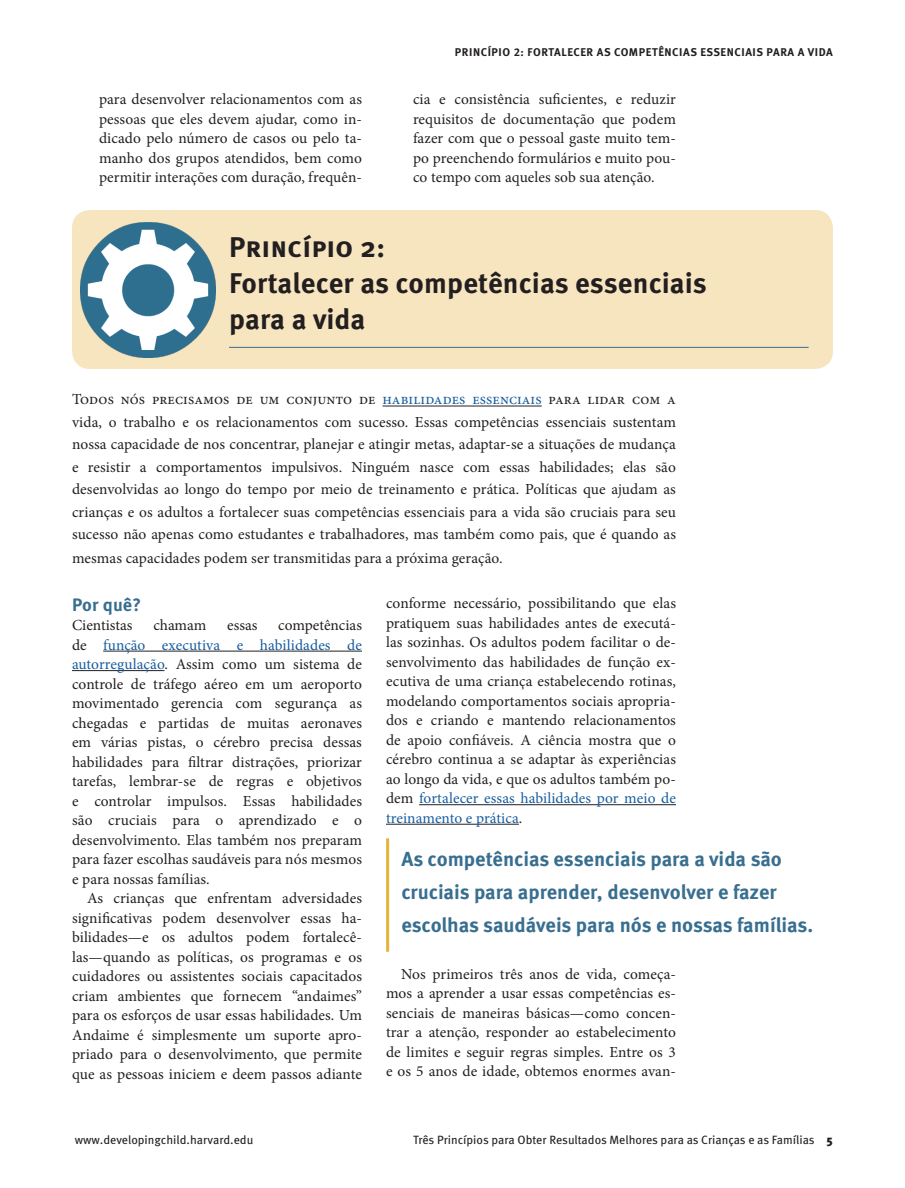
<style>
.page{position:relative;width:905px;height:1188px;background:#fff}
.page>*{position:absolute;margin:0;border:0;box-sizing:border-box;transform-origin:0 0}
.subhed_1{font:700 28.5px/36px "Meta OT";color:#231f20}
.pullquote_left{font:700 20.25px/33px "Meta OT";letter-spacing:-.005em;color:#386e8f}
.intro_text_no_indent{font:700 18px "Meta OT";color:#386e8f}
.intro_text_no_indent-2{font:15.3px/19.5px "Minion Pro";letter-spacing:.005em;color:#231f20;text-align:justify}
.sidebar1_text{font:12px "Meta OT";letter-spacing:-.005em;color:#231f20}
.header_right{font:700 11.25px "Meta OT";letter-spacing:.05em;color:#231f20}
.s1{color:#175d9e}
.s2{font-weight:900}
</style>
<div class="page">
<hr style="left:103px;top:651px;width:259px;height:1px;background:#231f20">
<hr style="left:72px;top:670px;width:92px;height:1px;background:#231f20">
<hr style="left:419px;top:804px;width:257px;height:1px;background:#231f20">
<hr style="left:386px;top:824px;width:133px;height:1px;background:#231f20">
<div style="left:72px;top:210px;width:760px;height:159px;background:#f6e5bf;border-radius:18px"></div>
<hr style="left:229px;top:347px;width:579px;height:1px;background:#386e8f">
<img style="left:81px;top:223px;width:135px;height:135px">
<hr style="left:382px;top:406px;width:159px;height:1px;background:#231f20">
<hr style="left:386px;top:838px;width:3px;height:114px;background:#e5b53a">
<p class="header_right" style="left:455px;top:45px;width:379px">PRINCÍPIO 2: FORTALECER AS COMPETÊNCIAS ESSENCIAIS PARA A VIDA</p>
<p class="intro_text_no_indent-2" style="left:99px;top:90px;width:264px">para desenvolver relacionamentos com as pessoas que eles devem ajudar, como in&shy;dicado pelo número de casos ou pelo ta&shy;manho dos grupos atendidos, bem como permitir interações com duração, frequên-</p>
<p class="intro_text_no_indent-2" style="left:413px;top:90px;width:264px">cia e consistência suficientes, e reduzir requisitos de documentação que podem fazer com que o pessoal gaste muito tem&shy;po preenchendo formulários e muito pou&shy;co tempo com aqueles sob sua atenção.</p>
<p class="subhed_1" style="left:229px;top:229px;width:479px">Princípio 2:<br>Fortalecer as competências essenciais para a vida</p>
<p class="intro_text_no_indent-2" style="left:72px;top:388px;width:605px;line-height:22.5px">Todos nós precisamos de um conjunto de <span class="s1">habilidades essenciais</span> para lidar com a vida, o trabalho e os relacionamentos com sucesso. Essas competências essenciais sustentam nossa capacidade de nos concentrar, planejar e atingir metas, adaptar-se a situações de mudança e resistir a comportamentos impulsivos. Ninguém nasce com essas habilidades; elas são desenvolvidas ao longo do tempo por meio de treinamento e prática. Políticas que ajudam as crianças e os adultos a fortalecer suas competências essenciais para a vida são cruciais para seu sucesso não apenas como estudantes e trabalhadores, mas também como pais, que é quando as</p>
<p class="intro_text_no_indent-2" style="left:72px;top:549px;width:432px">mesmas capacidades podem ser transmitidas para a próxima geração.</p>
<p class="intro_text_no_indent" style="left:72px;top:593px;width:70px">Por quê?</p>
<p class="intro_text_no_indent-2" style="left:72px;top:616px;width:62px">Cientistas</p>
<p class="intro_text_no_indent-2" style="left:153px;top:616px;width:54px">chamam</p>
<p class="intro_text_no_indent-2" style="left:227px;top:616px;width:32px">essas</p>
<p class="intro_text_no_indent-2" style="left:72px;top:616px;width:291px;text-indent:206px">competências de <span class="s1">função executiva e habilidades de autorregulação</span>. Assim como um sistema de controle de tráfego aéreo em um aeroporto movimentado gerencia com segurança as chegadas e partidas de muitas aeronaves em várias pistas, o cérebro precisa dessas habilidades para filtrar distrações, priorizar tarefas, lembrar-se de regras e objetivos e controlar impulsos. Essas habilidades são cruciais para o aprendizado e o desenvolvimento. Elas também nos preparam para fazer escolhas saudáveis para nós mesmos e para nossas famílias.</p>
<p class="intro_text_no_indent-2" style="left:72px;top:889px;width:291px;text-indent:15px">As crianças que enfrentam adversidades significativas podem desenvolver essas ha&shy;bilidades—e os adultos podem fortalecê&shy;las—quando as políticas, os programas e os cuidadores ou assistentes sociais capacitados criam ambientes que fornecem “andaimes” para os esforços de usar essas habilidades. Um Andaime é simplesmente um suporte apro&shy;priado para o desenvolvimento, que permite que as pessoas iniciem e deem passos adiante</p>
<p class="intro_text_no_indent-2" style="left:386px;top:594px;width:291px">conforme necessário, possibilitando que elas pratiquem suas habilidades antes de executá&shy;las sozinhas. Os adultos podem facilitar o de&shy;senvolvimento das habilidades de função ex&shy;ecutiva de uma criança estabelecendo rotinas, modelando comportamentos sociais apropria&shy;dos e criando e mantendo relacionamentos de apoio confiáveis. A ciência mostra que o cérebro continua a se adaptar às experiências ao longo da vida, e que os adultos também po&shy;dem <span class="s1">fortalecer essas habilidades por meio de treinamento e prática</span>.</p>
<p class="pullquote_left" style="left:401px;top:842px;width:413px">As competências essenciais para a vida são cruciais para aprender, desenvolver e fazer escolhas saudáveis para nós e nossas famílias.</p>
<p class="intro_text_no_indent-2" style="left:386px;top:964px;width:291px;text-indent:15px">Nos primeiros três anos de vida, começa&shy;mos a aprender a usar essas competências es&shy;senciais de maneiras básicas—como concen&shy;trar a atenção, responder ao estabelecimento de limites e seguir regras simples. Entre os 3 e os 5 anos de idade, obtemos enormes avan-</p>
<p class="sidebar1_text" style="left:75px;top:1132px;width:180px">www.developingchild.harvard.edu</p>
<p class="sidebar1_text" style="left:413px;top:1132px;width:421px">Três Princípios para Obter Resultados Melhores para as Crianças e as Famílias <span class="s2">5</span></p>
</div>
